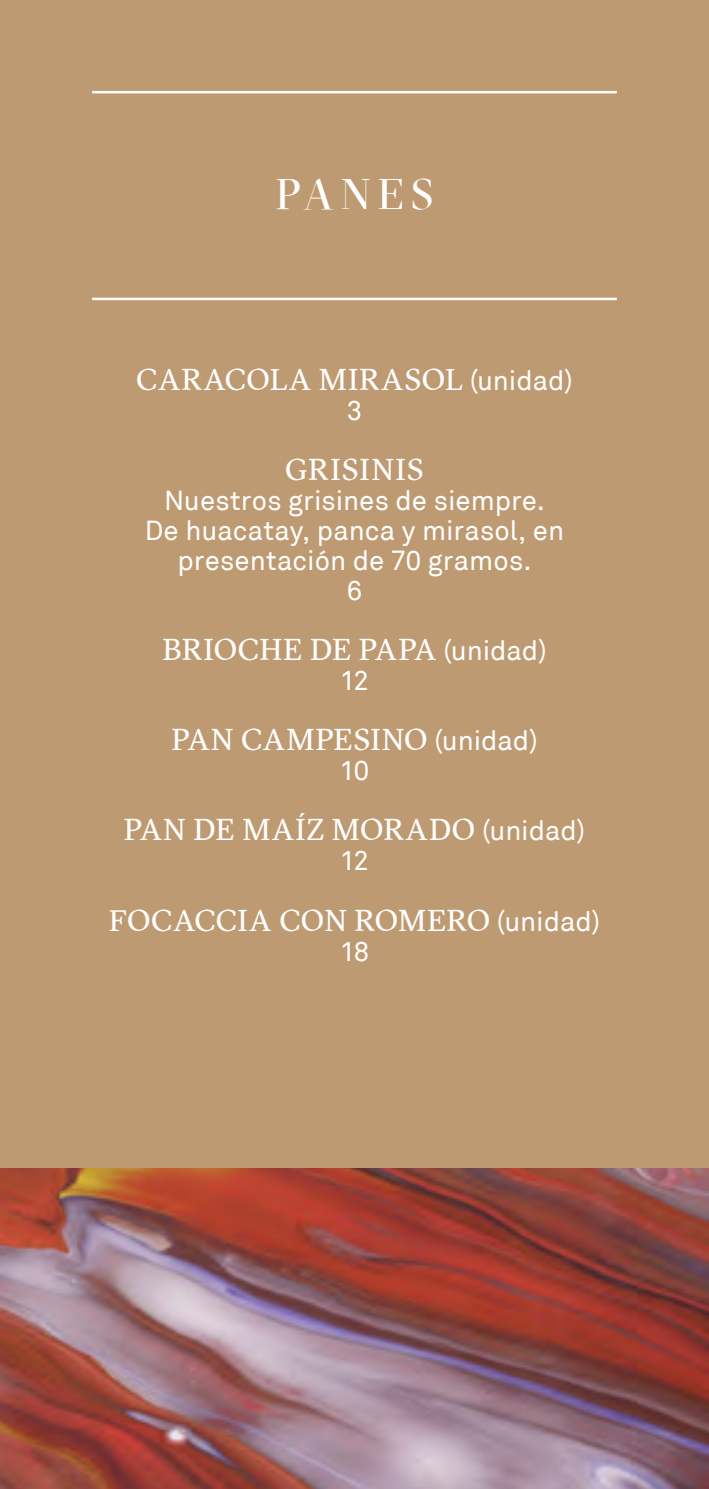
<style>
.page{position:relative;width:709px;height:1489px;background:#fff}
.page>*{position:absolute;margin:0;border:0;box-sizing:border-box;transform-origin:0 0}
.t1{font:42.5px "GT Sectra Display";letter-spacing:.18em;color:#fff}
.t2{font:30px "GT Sectra";letter-spacing:.02em;color:#fff}
.t3{font:27.5px/30px "Akkurat";color:#fff;text-align:center}
.s1{font-family:"Akkurat";font-size:27.5px}
</style>
<div class="page">
<div style="left:0;top:0;width:709px;height:1488px;background:#be9a72"></div>
<img style="left:0;top:1168px;width:709px;height:320px">
<hr style="left:92px;top:91px;width:525px;height:2px;background:#fff">
<hr style="left:92px;top:298px;width:525px;height:2px;background:#fff">
<h1 class="t1" style="left:276px;top:168px;width:159px">PANES</h1>
<p class="t2" style="left:136px;top:361px;width:438px">CARACOLA MIRASOL <span class="s1">(unidad)</span></p>
<p class="t3" style="left:347px;top:396px;width:17px">3</p>
<p class="t2" style="left:285px;top:451px;width:140px">GRISINIS</p>
<p class="t3" style="left:145px;top:486px;width:421px">Nuestros grisines de siempre.<br>De huacatay, panca y mirasol, en presentación de 70 gramos.<br>6</p>
<p class="t2" style="left:162px;top:631px;width:386px">BRIOCHE DE PAPA <span class="s1">(unidad)</span></p>
<p class="t3" style="left:340px;top:666px;width:31px">12</p>
<p class="t2" style="left:171px;top:721px;width:368px">PAN CAMPESINO <span class="s1">(unidad)</span></p>
<p class="t3" style="left:339px;top:756px;width:31px">10</p>
<p class="t2" style="left:124px;top:811px;width:463px">PAN DE MAÍZ MORADO <span class="s1">(unidad)</span></p>
<p class="t3" style="left:340px;top:846px;width:31px">12</p>
<p class="t2" style="left:109px;top:901px;width:492px">FOCACCIA CON ROMERO <span class="s1">(unidad)</span></p>
<p class="t3" style="left:340px;top:936px;width:31px">18</p>
</div>
